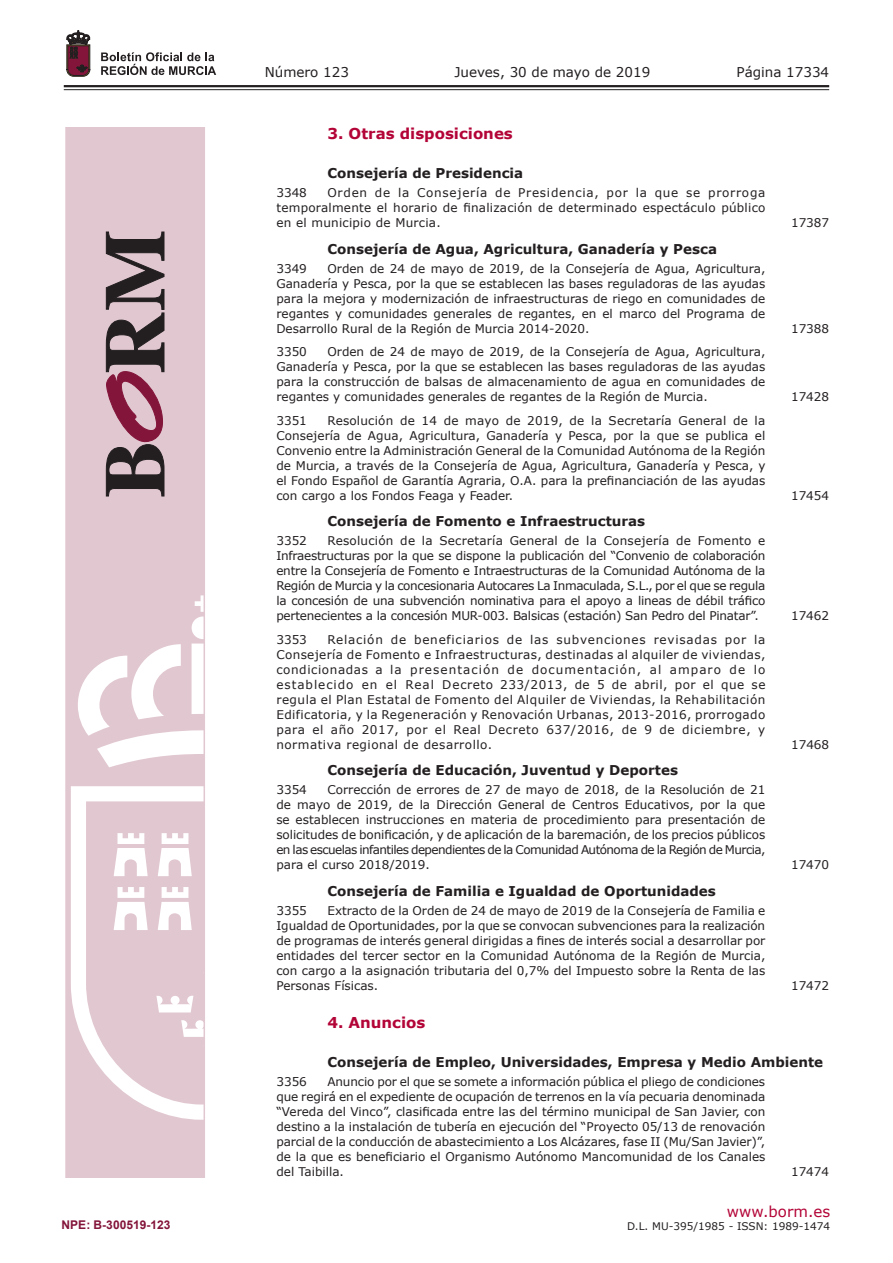
<style>
.page{position:relative;width:893px;height:1263px;background:#fff}
.page>*{position:absolute;margin:0;border:0;box-sizing:border-box;transform-origin:0 0}
.t1{font:700 15px "Verdana";color:#b30437}
.t2{font:15px "Verdana";color:#b30437}
.t3{font:700 13.5px "Verdana";color:#231f20}
.t4{font:13.5px "Verdana";color:#231f20}
.t5{font:12px/15px "Verdana";color:#231f20;text-align:justify}
.t6{font:700 12px "Arial";color:#83143a}
.t7{font:10.5px "Verdana";color:#231f20}
</style>
<div class="page">
<hr style="left:64px;top:85px;width:765px;height:2px;background:#231f20">
<hr style="left:64px;top:89px;width:765px;height:1px;background:#231f20">
<svg style="left:101px;top:52px;width:115px;height:23px"></svg>
<svg style="left:67px;top:31px;width:23px;height:45px"></svg>
<svg style="left:65px;top:128px;width:140px;height:1050px;background:#e5cfd7"></svg>
<svg style="left:106px;top:232px;width:58px;height:264px;background:#8b6f79"></svg>
<p class="t6" style="left:62px;top:1216px;width:110px">NPE: B-300519-123</p>
<p class="t4" style="left:265px;top:62px;width:86px">Número 123</p>
<p class="t4" style="left:454px;top:62px;width:197px">Jueves, 30 de mayo de 2019</p>
<p class="t4" style="left:736px;top:62px;width:94px">Página 17334</p>
<p class="t1" style="left:327px;top:123px;width:187px">3. Otras disposiciones</p>
<p class="t3" style="left:327px;top:164px;width:197px">Consejería de Presidencia</p>
<p class="t5" style="left:276px;top:185px;width:491px;text-indent:51px">Orden de la Consejería de Presidencia, por la que se prorroga temporalmente el horario de finalización de determinado espectáculo público en el municipio de Murcia.</p>
<p class="t5" style="left:276px;top:185px;width:32px">3348</p>
<p class="t3" style="left:327px;top:239px;width:391px">Consejería de Agua, Agricultura, Ganadería y Pesca</p>
<p class="t5" style="left:276px;top:261px;width:490px;text-indent:51px">Orden de 24 de mayo de 2019, de la Consejería de Agua, Agricultura, Ganadería y Pesca, por la que se establecen las bases reguladoras de las ayudas para la mejora y modernización de infraestructuras de riego en comunidades de regantes y comunidades generales de regantes, en el marco del Programa de Desarrollo Rural de la Región de Murcia 2014-2020.</p>
<p class="t5" style="left:276px;top:261px;width:32px">3349</p>
<p class="t5" style="left:276px;top:344px;width:490px;text-indent:51px">Orden de 24 de mayo de 2019, de la Consejería de Agua, Agricultura, Ganadería y Pesca, por la que se establecen las bases reguladoras de las ayudas para la construcción de balsas de almacenamiento de agua en comunidades de regantes y comunidades generales de regantes de la Región de Murcia.</p>
<p class="t5" style="left:276px;top:344px;width:32px">3350</p>
<p class="t5" style="left:276px;top:413px;width:490px;text-indent:51px">Resolución de 14 de mayo de 2019, de la Secretaría General de la Consejería de Agua, Agricultura, Ganadería y Pesca, por la que se publica el Convenio entre la Administración General de la Comunidad Autónoma de la Región de Murcia, a través de la Consejería de Agua, Agricultura, Ganadería y Pesca, y el Fondo Español de Garantía Agraria, O.A. para la prefinanciación de las ayudas con cargo a los Fondos Feaga y Feader.</p>
<p class="t5" style="left:276px;top:413px;width:32px">3351</p>
<p class="t3" style="left:327px;top:512px;width:319px">Consejería de Fomento e Infraestructuras</p>
<p class="t5" style="left:276px;top:533px;width:491px;text-indent:51px">Resolución de la Secretaría General de la Consejería de Fomento e Infraestructuras por la que se dispone la publicación del “Convenio de colaboración entre la Consejería de Fomento e Intraestructuras de la Comunidad Autónoma de la Región de Murcia y la concesionaria Autocares La Inmaculada, S.L., por el que se regula la concesión de una subvención nominativa para el apoyo a lineas de débil tráfico pertenecientes a la concesión MUR-003. Balsicas (estación) San Pedro del Pinatar”.</p>
<p class="t5" style="left:276px;top:533px;width:32px">3352</p>
<p class="t5" style="left:276px;top:632px;width:491px;text-indent:51px">Relación de beneficiarios de las subvenciones revisadas por la Consejería de Fomento e Infraestructuras, destinadas al alquiler de viviendas, condicionadas a la presentación de documentación, al amparo de lo establecido en el Real Decreto 233/2013, de 5 de abril, por el que se regula el Plan Estatal de Fomento del Alquiler de Viviendas, la Rehabilitación Edificatoria, y la Regeneración y Renovación Urbanas, 2013-2016, prorrogado para el año 2017, por el Real Decreto 637/2016, de 9 de diciembre, y normativa regional de desarrollo.</p>
<p class="t5" style="left:276px;top:632px;width:32px">3353</p>
<p class="t3" style="left:327px;top:761px;width:352px">Consejería de Educación, Juventud y Deportes</p>
<p class="t5" style="left:276px;top:782px;width:491px;text-indent:51px">Corrección de errores de 27 de mayo de 2018, de la Resolución de 21 de mayo de 2019, de la Dirección General de Centros Educativos, por la que se establecen instrucciones en materia de procedimiento para presentación de solicitudes de bonificación, y de aplicación de la baremación, de los precios públicos en las escuelas infantiles dependientes de la Comunidad Autónoma de la Región de Murcia, para el curso 2018/2019.</p>
<p class="t5" style="left:276px;top:782px;width:32px">3354</p>
<p class="t3" style="left:327px;top:881px;width:390px">Consejería de Familia e Igualdad de Oportunidades</p>
<p class="t5" style="left:276px;top:903px;width:490px;text-indent:51px">Extracto de la Orden de 24 de mayo de 2019 de la Consejería de Familia e Igualdad de Oportunidades, por la que se convocan subvenciones para la realización de programas de interés general dirigidas a fines de interés social a desarrollar por entidades del tercer sector en la Comunidad Autónoma de la Región de Murcia, con cargo a la asignación tributaria del 0,7% del Impuesto sobre la Renta de las Personas Físicas.</p>
<p class="t5" style="left:276px;top:903px;width:32px">3355</p>
<p class="t5" style="left:791px;top:215px;width:40px">17387</p>
<p class="t5" style="left:791px;top:321px;width:40px">17388</p>
<p class="t5" style="left:791px;top:389px;width:40px">17428</p>
<p class="t5" style="left:791px;top:488px;width:40px">17454</p>
<p class="t5" style="left:791px;top:608px;width:40px">17462</p>
<p class="t5" style="left:791px;top:737px;width:40px">17468</p>
<p class="t5" style="left:791px;top:857px;width:40px">17470</p>
<p class="t5" style="left:791px;top:978px;width:40px">17472</p>
<p class="t1" style="left:327px;top:1012px;width:100px">4. Anuncios</p>
<p class="t3" style="left:327px;top:1052px;width:497px">Consejería de Empleo, Universidades, Empresa y Medio Ambiente</p>
<p class="t5" style="left:276px;top:1074px;width:490px;text-indent:51px">Anuncio por el que se somete a información pública el pliego de condiciones que regirá en el expediente de ocupación de terrenos en la vía pecuaria denominada “Vereda del Vinco”, clasificada entre las del término municipal de San Javier, con destino a la instalación de tubería en ejecución del “Proyecto 05/13 de renovación parcial de la conducción de abastecimiento a Los Alcázares, fase II (Mu/San Javier)”, de la que es beneficiario el Organismo Autónomo Mancomunidad de los Canales del Taibilla.</p>
<p class="t5" style="left:276px;top:1074px;width:32px">3356</p>
<p class="t5" style="left:791px;top:1164px;width:40px">17474</p>
<p class="t2" style="left:727px;top:1201px;width:105px">www.borm.es</p>
<p class="t7" style="left:627px;top:1218px;width:205px">D.L. MU-395/1985 - ISSN: 1989-1474</p>
</div>
